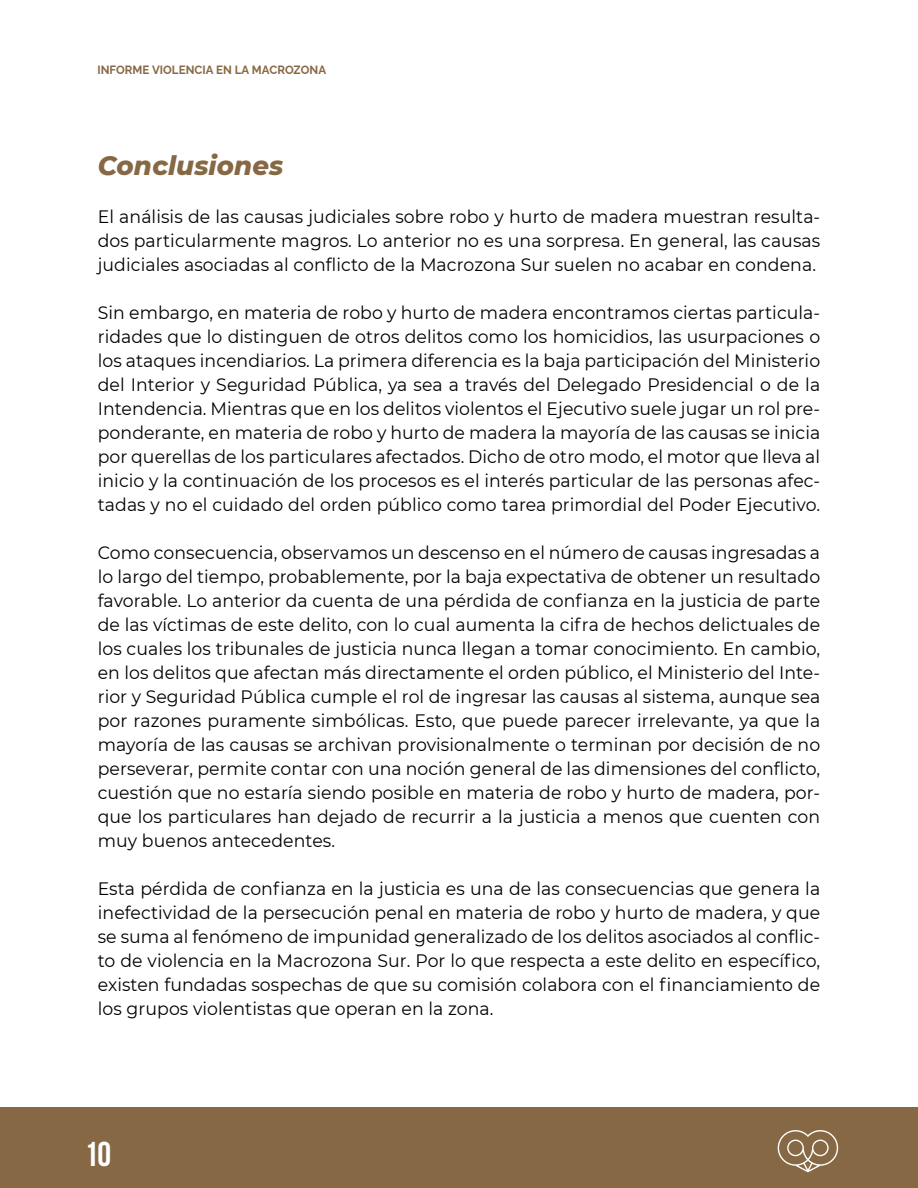
<style>
.page{position:relative;width:918px;height:1188px;background:#fff}
.page>*{position:absolute;margin:0;border:0;box-sizing:border-box;transform-origin:0 0}
.t1{font:700 34.5px "Bebas Neue";color:#fff}
.t2{font:italic 800 27px "Montserrat";letter-spacing:.005em;color:#876844;scale:.96 1}
.t3{font:18px/24px "Montserrat";letter-spacing:.005em;color:#000;text-align:justify;scale:.96 1}
.t4{font:700 12px "Raleway";letter-spacing:.005em;color:#876844;scale:.96 1}
</style>
<div class="page">
<div style="left:0;top:1108px;width:918px;height:80px;background:#876844"></div>
<svg style="left:778px;top:1130px;width:60px;height:42px"></svg>
<p class="t4" style="left:97px;top:60px;width:240px">INFORME VIOLENCIA EN LA MACROZONA</p>
<h2 class="t2" style="left:98px;top:146px;width:195px">Conclusiones</h2>
<p class="t3" style="left:98px;top:204px;width:754px">El análisis de las causas judiciales sobre robo y hurto de madera muestran resulta&shy;dos particularmente magros. Lo anterior no es una sorpresa. En general, las causas judiciales asociadas al conflicto de la Macrozona Sur suelen no acabar en condena.</p>
<p class="t3" style="left:98px;top:300px;width:754px">Sin embargo, en materia de robo y hurto de madera encontramos ciertas particula&shy;ridades que lo distinguen de otros delitos como los homicidios, las usurpaciones o los ataques incendiarios. La primera diferencia es la baja participación del Ministerio del Interior y Seguridad Pública, ya sea a través del Delegado Presidencial o de la Intendencia. Mientras que en los delitos violentos el Ejecutivo suele jugar un rol pre&shy;ponderante, en materia de robo y hurto de madera la mayoría de las causas se inicia por querellas de los particulares afectados. Dicho de otro modo, el motor que lleva al inicio y la continuación de los procesos es el interés particular de las personas afec&shy;tadas y no el cuidado del orden público como tarea primordial del Poder Ejecutivo.</p>
<p class="t3" style="left:98px;top:540px;width:754px">Como consecuencia, observamos un descenso en el número de causas ingresadas a lo largo del tiempo, probablemente, por la baja expectativa de obtener un resultado favorable. Lo anterior da cuenta de una pérdida de confianza en la justicia de parte de las víctimas de este delito, con lo cual aumenta la cifra de hechos delictuales de los cuales los tribunales de justicia nunca llegan a tomar conocimiento. En cambio, en los delitos que afectan más directamente el orden público, el Ministerio del Inte&shy;rior y Seguridad Pública cumple el rol de ingresar las causas al sistema, aunque sea por razones puramente simbólicas. Esto, que puede parecer irrelevante, ya que la mayoría de las causas se archivan provisionalmente o terminan por decisión de no perseverar, permite contar con una noción general de las dimensiones del conflicto, cuestión que no estaría siendo posible en materia de robo y hurto de madera, por&shy;que los particulares han dejado de recurrir a la justicia a menos que cuenten con muy buenos antecedentes.</p>
<p class="t3" style="left:98px;top:876px;width:754px">Esta pérdida de confianza en la justicia es una de las consecuencias que genera la inefectividad de la persecución penal en materia de robo y hurto de madera, y que se suma al fenómeno de impunidad generalizado de los delitos asociados al conflic&shy;to de violencia en la Macrozona Sur. Por lo que respecta a este delito en específico, existen fundadas sospechas de que su comisión colabora con el financiamiento de los grupos violentistas que operan en la zona.</p>
<h1 class="t1" style="left:85px;top:1135px;width:28px">10</h1>
</div>
